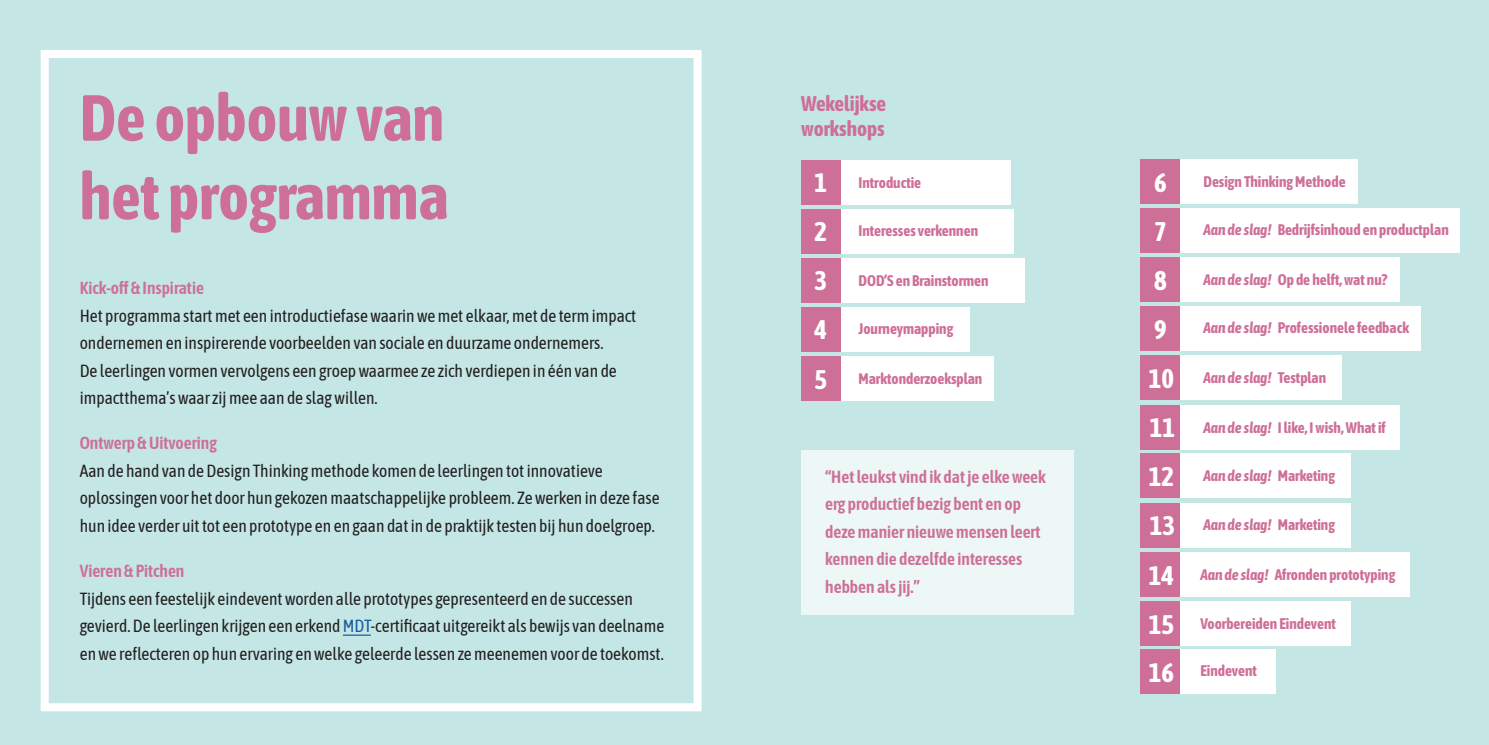
<style>
.page{position:relative;width:1489px;height:745px;background:#fff}
.page>*{position:absolute;margin:0;border:0;box-sizing:border-box;transform-origin:0 0}
.t1{font:700 64.88px "Asap Condensed";color:#ce6f97}
.t2{font:700 26.88px "Asap Condensed";color:#fff}
.t3{font:700 21.25px "Asap Condensed";color:#ce6f97}
.t4{font:17.5px/27.5px "Asap Condensed";color:#231f20}
.t5{font:600 17.5px/27.5px "Asap Condensed";color:#ce6f97}
.t6{font:700 15.25px "Asap Condensed";color:#ce6f97}
.t7{font:italic 700 15.25px "Asap Condensed";color:#ce6f97}
.s1{color:#175d9e}
.s2{font-style:italic}
.s3{font-style:normal}
</style>
<div class="page">
<div style="left:0;top:0;width:1488px;height:744px;background:#c4e6e5"></div>
<div style="left:41px;top:50px;width:660px;height:660px;border:8px solid #fff"></div>
<svg style="left:343px;top:634px;width:28px;height:1px"></svg>
<div style="left:1179px;top:159px;width:178px;height:45px;background:#fff"></div>
<div style="left:1179px;top:551px;width:229px;height:45px;background:#fff"></div>
<div style="left:1179px;top:208px;width:279px;height:45px;background:#fff"></div>
<div style="left:1179px;top:306px;width:241px;height:45px;background:#fff"></div>
<div style="left:1179px;top:600px;width:171px;height:45px;background:#fff"></div>
<div style="left:1179px;top:257px;width:220px;height:45px;background:#fff"></div>
<div style="left:1179px;top:355px;width:162px;height:45px;background:#fff"></div>
<div style="left:1179px;top:453px;width:171px;height:44px;background:#fff"></div>
<div style="left:1179px;top:649px;width:96px;height:45px;background:#fff"></div>
<div style="left:1179px;top:404px;width:220px;height:45px;background:#fff"></div>
<div style="left:1179px;top:502px;width:171px;height:45px;background:#fff"></div>
<div style="left:1140px;top:159px;width:39px;height:45px;background:#ce6f97"></div>
<div style="left:1140px;top:208px;width:39px;height:45px;background:#ce6f97"></div>
<div style="left:1140px;top:306px;width:39px;height:45px;background:#ce6f97"></div>
<div style="left:1140px;top:257px;width:39px;height:45px;background:#ce6f97"></div>
<div style="left:1140px;top:355px;width:39px;height:45px;background:#ce6f97"></div>
<div style="left:1140px;top:453px;width:39px;height:44px;background:#ce6f97"></div>
<div style="left:1140px;top:404px;width:39px;height:45px;background:#ce6f97"></div>
<div style="left:1140px;top:502px;width:39px;height:45px;background:#ce6f97"></div>
<div style="left:1140px;top:551px;width:39px;height:45px;background:#ce6f97"></div>
<div style="left:1140px;top:600px;width:39px;height:45px;background:#ce6f97"></div>
<div style="left:1140px;top:649px;width:39px;height:45px;background:#ce6f97"></div>
<div style="left:840px;top:159px;width:170px;height:45px;background:#fff"></div>
<div style="left:840px;top:209px;width:173px;height:44px;background:#fff"></div>
<div style="left:840px;top:258px;width:184px;height:44px;background:#fff"></div>
<div style="left:840px;top:307px;width:130px;height:44px;background:#fff"></div>
<div style="left:840px;top:356px;width:154px;height:44px;background:#fff"></div>
<div style="left:801px;top:159px;width:39px;height:45px;background:#ce6f97"></div>
<div style="left:801px;top:209px;width:39px;height:44px;background:#ce6f97"></div>
<div style="left:801px;top:258px;width:39px;height:44px;background:#ce6f97"></div>
<div style="left:801px;top:307px;width:39px;height:44px;background:#ce6f97"></div>
<div style="left:801px;top:356px;width:39px;height:44px;background:#ce6f97"></div>
<div style="left:801px;top:450px;width:272px;height:164px;background:#ecf7f6"></div>
<p class="t1" style="left:80px;top:71px;width:366px">De opbouw van</p>
<p class="t1" style="left:80px;top:150px;width:370px">het programma</p>
<p class="t5" style="left:80px;top:273px;width:126px">Kick-off &amp; Inspiratie</p>
<p class="t4" style="left:80px;top:300px;width:558px">Het programma start met een introductiefase waarin we met elkaar, met de term impact ondernemen en inspirerende voorbeelden van sociale en duurzame ondernemers.<br>De leerlingen vormen vervolgens een groep waarmee ze zich verdiepen in één van de impactthema’s waar zij mee aan de slag willen.</p>
<p class="t5" style="left:80px;top:428px;width:139px">Ontwerp &amp; Uitvoering</p>
<p class="t4" style="left:80px;top:455px;width:581px">Aan de hand van de Design Thinking methode komen de leerlingen tot innovatieve oplossingen voor het door hun gekozen maatschappelijke probleem. Ze werken in deze fase hun idee verder uit tot een prototype en en gaan dat in de praktijk testen bij hun doelgroep.</p>
<p class="t5" style="left:80px;top:555px;width:106px">Vieren &amp; Pitchen</p>
<p class="t4" style="left:80px;top:583px;width:586px">Tijdens een feestelijk eindevent worden alle prototypes gepresenteerd en de successen gevierd. De leerlingen krijgen een erkend <span class="s1">MDT</span>-certificaat uitgereikt als bewijs van deelname en we reflecteren op hun ervaring en welke geleerde lessen ze meenemen voor de toekomst.</p>
<p class="t3" style="left:801px;top:88px;width:86px">Wekelijkse</p>
<p class="t3" style="left:801px;top:113px;width:85px">workshops</p>
<p class="t2" style="left:814px;top:163px;width:14px">1</p>
<p class="t2" style="left:814px;top:212px;width:14px">2</p>
<p class="t2" style="left:814px;top:261px;width:14px">3</p>
<p class="t2" style="left:814px;top:310px;width:14px">4</p>
<p class="t2" style="left:814px;top:359px;width:14px">5</p>
<p class="t6" style="left:858px;top:171px;width:64px">Introductie</p>
<p class="t6" style="left:858px;top:219px;width:121px">Interesses verkennen</p>
<p class="t6" style="left:858px;top:269px;width:132px">DOD’S en Brainstormen</p>
<p class="t6" style="left:858px;top:318px;width:96px">Journeymapping</p>
<p class="t6" style="left:858px;top:368px;width:125px">Marktonderzoeksplan</p>
<p class="t5" style="left:825px;top:461px;width:222px">“Het leukst vind ik dat je elke week erg productief bezig bent en op deze manier nieuwe mensen leert kennen die dezelfde interesses hebben als jij.”</p>
<p class="t2" style="left:1154px;top:163px;width:14px">6</p>
<p class="t2" style="left:1154px;top:212px;width:14px">7</p>
<p class="t6" style="left:1203px;top:171px;width:144px">Design Thinking Methode</p>
<p class="t6" style="left:1203px;top:219px;width:247px"><span class="s2">Aan de slag!</span> Bedrijfsinhoud en productplan</p>
<p class="t2" style="left:1154px;top:261px;width:14px">8</p>
<p class="t6" style="left:1203px;top:268px;width:185px"><span class="s2">Aan de slag!</span> Op de helft, wat nu?</p>
<p class="t2" style="left:1154px;top:309px;width:14px">9</p>
<p class="t6" style="left:1203px;top:317px;width:207px"><span class="s2">Aan de slag!</span> Professionele feedback</p>
<p class="t2" style="left:1148px;top:359px;width:27px">10</p>
<p class="t7" style="left:1203px;top:366px;width:124px">Aan de slag! <span class="s3">Testplan</span></p>
<p class="t2" style="left:1149px;top:408px;width:27px">11</p>
<p class="t6" style="left:1203px;top:416px;width:184px"><span class="s2">Aan de slag!</span> I like, I wish, What if</p>
<p class="t2" style="left:1148px;top:456px;width:27px">12</p>
<p class="t7" style="left:1203px;top:464px;width:133px">Aan de slag! <span class="s3">Marketing</span></p>
<p class="t2" style="left:1149px;top:506px;width:27px">13</p>
<p class="t2" style="left:1148px;top:556px;width:27px">14</p>
<p class="t2" style="left:1148px;top:604px;width:27px">15</p>
<p class="t2" style="left:1148px;top:652px;width:27px">16</p>
<p class="t7" style="left:1203px;top:514px;width:133px">Aan de slag! <span class="s3">Marketing</span></p>
<p class="t6" style="left:1200px;top:563px;width:196px"><span class="s2">Aan de slag!</span> Afronden prototyping</p>
<p class="t6" style="left:1200px;top:612px;width:137px">Voorbereiden Eindevent</p>
<p class="t6" style="left:1200px;top:659px;width:58px">Eindevent</p>
</div>
